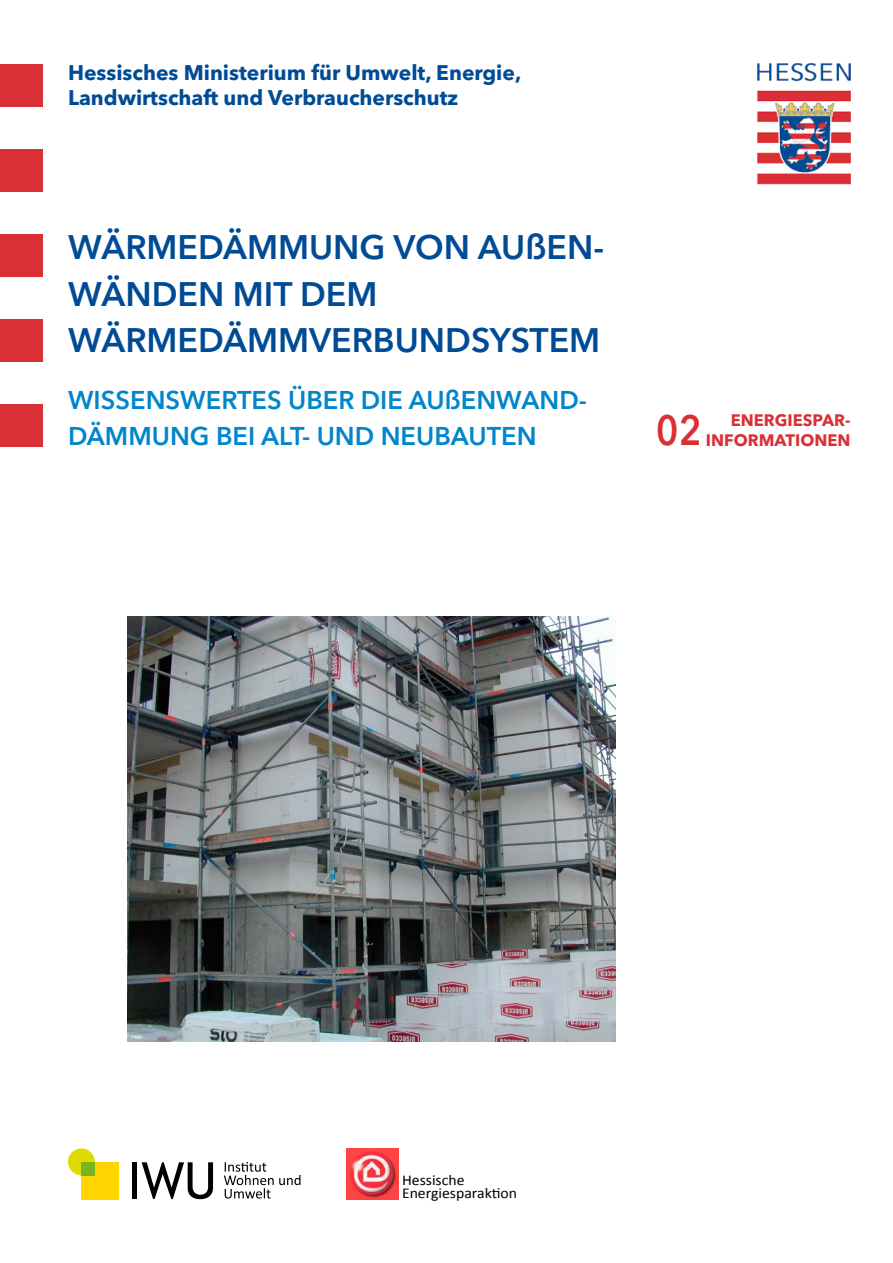
<style>
.page{position:relative;width:893px;height:1263px;background:#fff}
.page>*{position:absolute;margin:0;border:0;box-sizing:border-box;transform-origin:0 0}
.t1{font:600 42px "Avenir Next LT Pro";color:#db2f36;scale:.89 1}
.t2{font:600 33.75px/46.5px "Avenir Next LT Pro";color:#004b95}
.t3{font:600 25.5px/36px "Avenir Next LT Pro";color:#0086cb}
.t4{font:700 21px/25.5px "Avenir Next LT Pro";color:#004b95}
.t5{font:700 16.5px "Avenir Next LT Pro";color:#db2f36}
.t6{font:15px/13.5px "Calibri";color:#000;scale:1.05 1}
</style>
<div class="page">
<img style="left:757px;top:64px;width:93px;height:120px">
<div style="left:0;top:64px;width:43px;height:42px;background:#db2f36"></div>
<div style="left:0;top:404px;width:43px;height:42px;background:#db2f36"></div>
<div style="left:0;top:319px;width:43px;height:42px;background:#db2f36"></div>
<div style="left:0;top:234px;width:43px;height:42px;background:#db2f36"></div>
<div style="left:0;top:149px;width:43px;height:42px;background:#db2f36"></div>
<img style="left:347px;top:1148px;width:51px;height:51px">
<div style="left:132px;top:1162px;width:5px;height:36px;background:#000"></div>
<svg style="left:142px;top:1162px;width:71px;height:37px"></svg>
<div style="left:81px;top:1162px;width:38px;height:37px;background:#ffd400"></div>
<svg style="left:68px;top:1148px;width:27px;height:27px"></svg>
<div style="left:81px;top:1162px;width:14px;height:13px;background:#7ab51d"></div>
<svg style="left:224px;top:1162px;width:76px;height:36px"></svg>
<img style="left:128px;top:617px;width:487px;height:425px">
<p class="t4" style="left:68px;top:59px;width:455px">Hessisches Ministerium für Umwelt, Energie,<br>Landwirtschaft und Verbraucherschutz</p>
<h2 class="t2" style="left:68px;top:224px;width:538px">WÄRMEDÄMMUNG VON AUßEN-<br>WÄNDEN MIT DEM<br>WÄRMEDÄMMVERBUNDSYSTEM</h2>
<p class="t3" style="left:68px;top:382px;width:521px">WISSENSWERTES ÜBER DIE AUßENWAND-<br>DÄMMUNG BEI ALT- UND NEUBAUTEN</p>
<h1 class="t1" style="left:656px;top:405px;width:53px">02</h1>
<p class="t5" style="left:731px;top:410px;width:121px">ENERGIESPAR-</p>
<p class="t5" style="left:706px;top:430px;width:146px">INFORMATIONEN</p>
<p class="t6" style="left:402px;top:1172px;width:111px">Hessische<br>Energiesparaktion</p>
</div>
